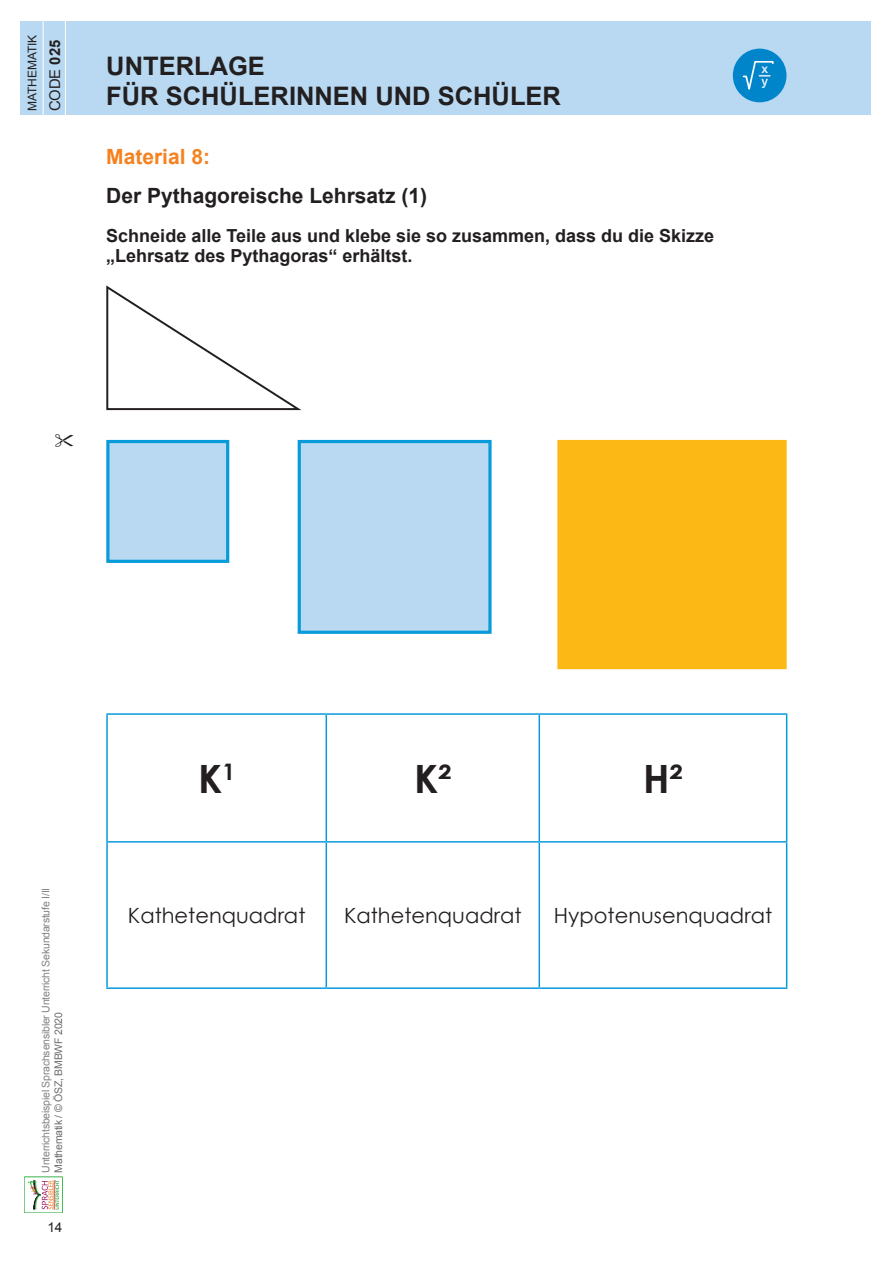
<style>
.page{position:relative;width:893px;height:1263px;background:#fff}
.page>*{position:absolute;margin:0;border:0;box-sizing:border-box;transform-origin:0 0}
.t1{font:700 39px "Century Gothic";color:#231f20}
.t2{font:700 25.5px "Arial";color:#231f20}
.t3{font:21px "Century Gothic";color:#231f20}
.t4{font:700 21px "Arial";color:#231f20}
.t5{font:700 21px "Arial";color:#f58220}
.t6{font:700 18px/19.5px "Arial";color:#231f20}
.t7{font:14.85px "Arial";color:#231f20}
.t8{font:13.5px "Arial";color:#231f20}
.t9{font:12px "Arial";color:#231f20}
.t10{font:10.5px "Arial";letter-spacing:-.02em;color:#808285}
.t11{font:10.5px "Arial";letter-spacing:-.02em;color:#6c6d70}
.s1{font-weight:700}
</style>
<div class="page">
<div style="left:24px;top:1177px;width:39px;height:36px;border:1px solid #3ab54a"></div>
<svg style="left:28px;top:1180px;width:31px;height:30px"></svg>
<hr style="left:106px;top:713px;width:220px;height:2px;background:#079bda">
<hr style="left:106px;top:715px;width:2px;height:126px;background:#079bda">
<hr style="left:326px;top:713px;width:213px;height:2px;background:#079bda">
<hr style="left:326px;top:715px;width:1px;height:126px;background:#079bda">
<hr style="left:539px;top:713px;width:248px;height:2px;background:#079bda">
<hr style="left:539px;top:715px;width:1px;height:126px;background:#079bda">
<hr style="left:786px;top:715px;width:1px;height:126px;background:#079bda">
<hr style="left:106px;top:841px;width:220px;height:2px;background:#079bda">
<hr style="left:106px;top:843px;width:2px;height:144px;background:#079bda">
<hr style="left:326px;top:841px;width:213px;height:2px;background:#079bda">
<hr style="left:326px;top:843px;width:1px;height:144px;background:#079bda">
<hr style="left:539px;top:841px;width:248px;height:2px;background:#079bda">
<hr style="left:539px;top:843px;width:1px;height:144px;background:#079bda">
<hr style="left:786px;top:843px;width:1px;height:144px;background:#079bda">
<hr style="left:106px;top:987px;width:220px;height:2px;background:#079bda">
<hr style="left:326px;top:987px;width:213px;height:2px;background:#079bda">
<hr style="left:539px;top:987px;width:248px;height:2px;background:#079bda">
<svg style="left:106px;top:285px;width:195px;height:126px"></svg>
<div style="left:298px;top:440px;width:194px;height:194px;background:#b8d9f1;border:3px solid #079bda"></div>
<div style="left:106px;top:440px;width:123px;height:123px;background:#b8d9f1;border:3px solid #079bda"></div>
<div style="left:559px;top:442px;width:226px;height:225px;background:#fcb814"></div>
<div style="left:557px;top:440px;width:230px;height:229px;border:4px solid #fcb814"></div>
<div style="left:20px;top:21px;width:850px;height:94px;background:#b8d9f1"></div>
<hr style="left:43px;top:20px;width:1px;height:127px;background:#fff">
<hr style="left:65px;top:20px;width:1px;height:127px;background:#fff">
<div style="left:733px;top:49px;width:53px;height:53px;background:#0084ca;border-radius:50%"></div>
<svg style="left:742px;top:60px;width:32px;height:30px"></svg>
<p class="t9" style="left:25px;top:111px;width:78px;rotate:-90deg">MATHEMATIK</p>
<p class="t7" style="left:45px;top:111px;width:73px;rotate:-90deg">CODE <span class="s1">025</span></p>
<p class="t2" style="left:106px;top:49px;width:160px">UNTERLAGE</p>
<p class="t2" style="left:106px;top:79px;width:456px">FÜR SCHÜLERINNEN UND SCHÜLER</p>
<p class="t5" style="left:106px;top:143px;width:105px">Material 8:</p>
<p class="t4" style="left:106px;top:182px;width:322px">Der Pythagoreische Lehrsatz (1)</p>
<p class="t6" style="left:106px;top:227px;width:609px">Schneide alle Teile aus und klebe sie so zusammen, dass du die Skizze „Lehrsatz des Pythagoras“ erhältst.</p>
<p class="t10" style="left:39px;top:1172px;width:286px;rotate:-90deg">Unterrichtsbeispiel Sprachsensibler Unterricht Sekundarstufe I/II</p>
<p class="t11" style="left:52px;top:1172px;width:162px;rotate:-90deg">Mathematik / © ÖSZ, BMBWF 2020</p>
<p class="t8" style="left:47px;top:1218px;width:17px">14</p>
<p class="t1" style="left:198px;top:754px;width:38px">K<sup>1</sup></p>
<p class="t1" style="left:414px;top:754px;width:39px">K²</p>
<p class="t1" style="left:643px;top:754px;width:41px">H²</p>
<p class="t3" style="left:128px;top:902px;width:179px">Kathetenquadrat</p>
<p class="t3" style="left:344px;top:902px;width:179px">Kathetenquadrat</p>
<p class="t3" style="left:554px;top:902px;width:220px">Hypotenusenquadrat</p>
</div>
